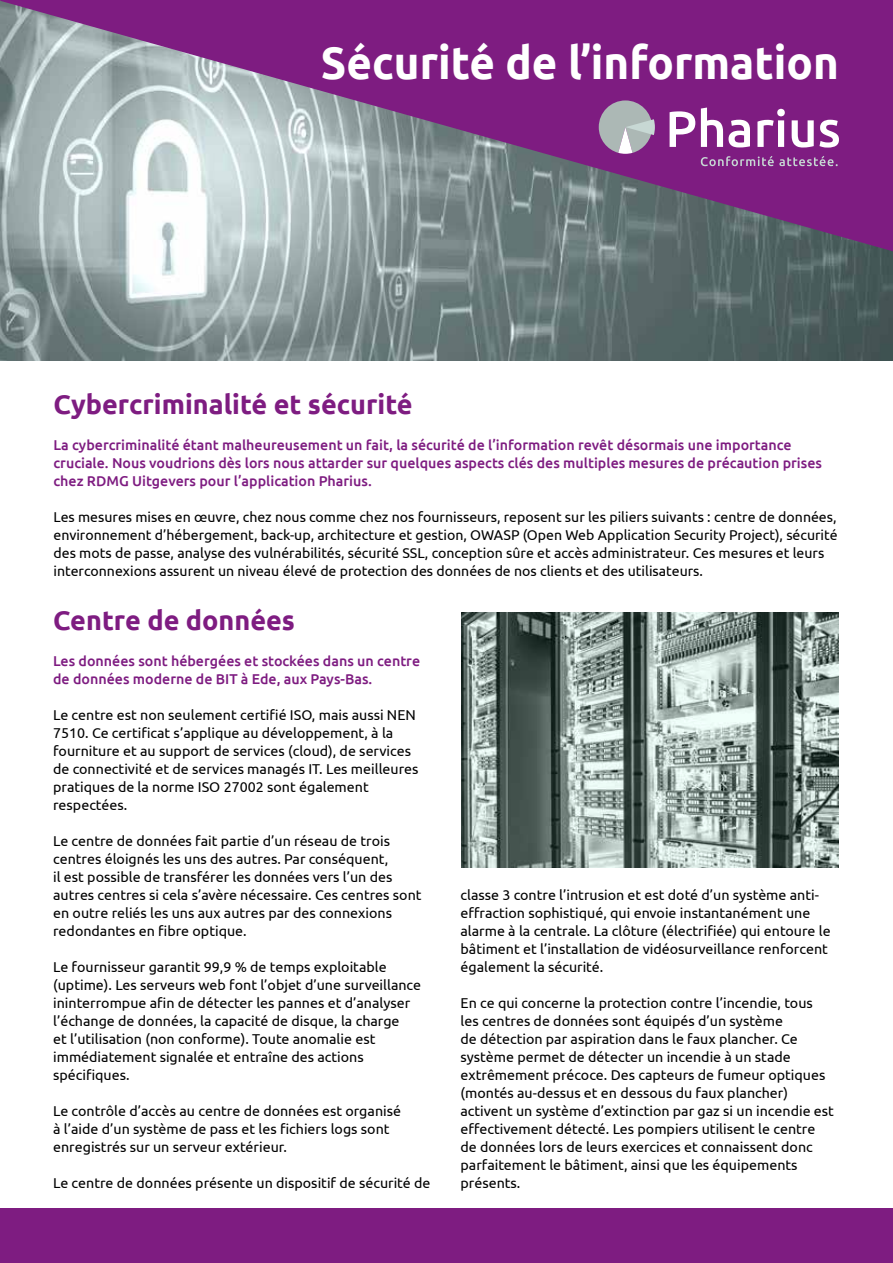
<style>
.page{position:relative;width:893px;height:1263px;background:#fff}
.page>*{position:absolute;margin:0;border:0;box-sizing:border-box;transform-origin:0 0}
.t1{font:700 45.6px "Ubuntu";color:#fff;scale:.96 1}
.t2{font:700 27px "Ubuntu";color:#7e1c81}
.t3{font:14.25px/18px "Ubuntu";color:#000}
.t4{font:500 14.25px/18px "Ubuntu";color:#7e1c81}
</style>
<div class="page">
<img style="left:0;top:274px;width:893px;height:86px">
<img style="left:461px;top:612px;width:378px;height:255px">
<div style="left:0;top:1209px;width:893px;height:54px;background:#7e1c81"></div>
<svg style="left:0;top:0;width:893px;height:274px;background:#8e6b98"></svg>
<svg style="left:670px;top:111px;width:25px;height:36px"></svg>
<svg style="left:701px;top:108px;width:49px;height:39px"></svg>
<svg style="left:757px;top:109px;width:28px;height:38px"></svg>
<svg style="left:792px;top:120px;width:47px;height:28px"></svg>
<svg style="left:701px;top:156px;width:137px;height:10px"></svg>
<svg style="left:599px;top:100px;width:56px;height:54px;background:#a797af"></svg>
<h1 class="t1" style="left:321px;top:35px;width:541px">Sécurité de l’information</h1>
<h2 class="t2" style="left:54px;top:388px;width:361px">Cybercriminalité et sécurité</h2>
<p class="t4" style="left:54px;top:435px;width:770px">La cybercriminalité étant malheureusement un fait, la sécurité de l’information revêt désormais une importance cruciale. Nous voudrions dès lors nous attarder sur quelques aspects clés des multiples mesures de précaution prises chez RDMG Uitgevers pour l’application Pharius.</p>
<p class="t3" style="left:54px;top:507px;width:785px">Les mesures mises en œuvre, chez nous comme chez nos fournisseurs, reposent sur les piliers suivants : centre de données, environnement d’hébergement, back-up, architecture et gestion, OWASP (Open Web Application Security Project), sécurité des mots de passe, analyse des vulnérabilités, sécurité SSL, conception sûre et accès administrateur. Ces mesures et leurs interconnexions assurent un niveau élevé de protection des données de nos clients et des utilisateurs.</p>
<h2 class="t2" style="left:53px;top:604px;width:243px">Centre de données</h2>
<p class="t4" style="left:53px;top:651px;width:368px">Les données sont hébergées et stockées dans un centre de données moderne de BIT à Ede, aux Pays-Bas.</p>
<p class="t3" style="left:53px;top:705px;width:367px">Le centre est non seulement certifié ISO, mais aussi NEN 7510. Ce certificat s’applique au développement, à la fourniture et au support de services (cloud), de services de connectivité et de services managés IT. Les meilleures pratiques de la norme ISO 27002 sont également respectées.</p>
<p class="t3" style="left:53px;top:831px;width:370px">Le centre de données fait partie d’un réseau de trois centres éloignés les uns des autres. Par conséquent,<br>il est possible de transférer les données vers l’un des autres centres si cela s’avère nécessaire. Ces centres sont en outre reliés les uns aux autres par des connexions redondantes en fibre optique.</p>
<p class="t3" style="left:53px;top:957px;width:370px">Le fournisseur garantit 99,9 % de temps exploitable (uptime). Les serveurs web font l’objet d’une surveillance ininterrompue afin de détecter les pannes et d’analyser l’échange de données, la capacité de disque, la charge<br>et l’utilisation (non conforme). Toute anomalie est immédiatement signalée et entraîne des actions spécifiques.</p>
<p class="t3" style="left:53px;top:1101px;width:349px">Le contrôle d’accès au centre de données est organisé à l’aide d’un système de pass et les fichiers logs sont enregistrés sur un serveur extérieur.</p>
<p class="t3" style="left:53px;top:1173px;width:379px">Le centre de données présente un dispositif de sécurité de</p>
<p class="t3" style="left:460px;top:885px;width:372px">classe 3 contre l’intrusion et est doté d’un système anti&shy;effraction sophistiqué, qui envoie instantanément une alarme à la centrale. La clôture (électrifiée) qui entoure le bâtiment et l’installation de vidéosurveillance renforcent également la sécurité.</p>
<p class="t3" style="left:460px;top:993px;width:375px">En ce qui concerne la protection contre l’incendie, tous les centres de données sont équipés d’un système<br>de détection par aspiration dans le faux plancher. Ce système permet de détecter un incendie à un stade extrêmement précoce. Des capteurs de fumeur optiques (montés au-dessus et en dessous du faux plancher) activent un système d’extinction par gaz si un incendie est effectivement détecté. Les pompiers utilisent le centre de données lors de leurs exercices et connaissent donc parfaitement le bâtiment, ainsi que les équipements présents.</p>
</div>
